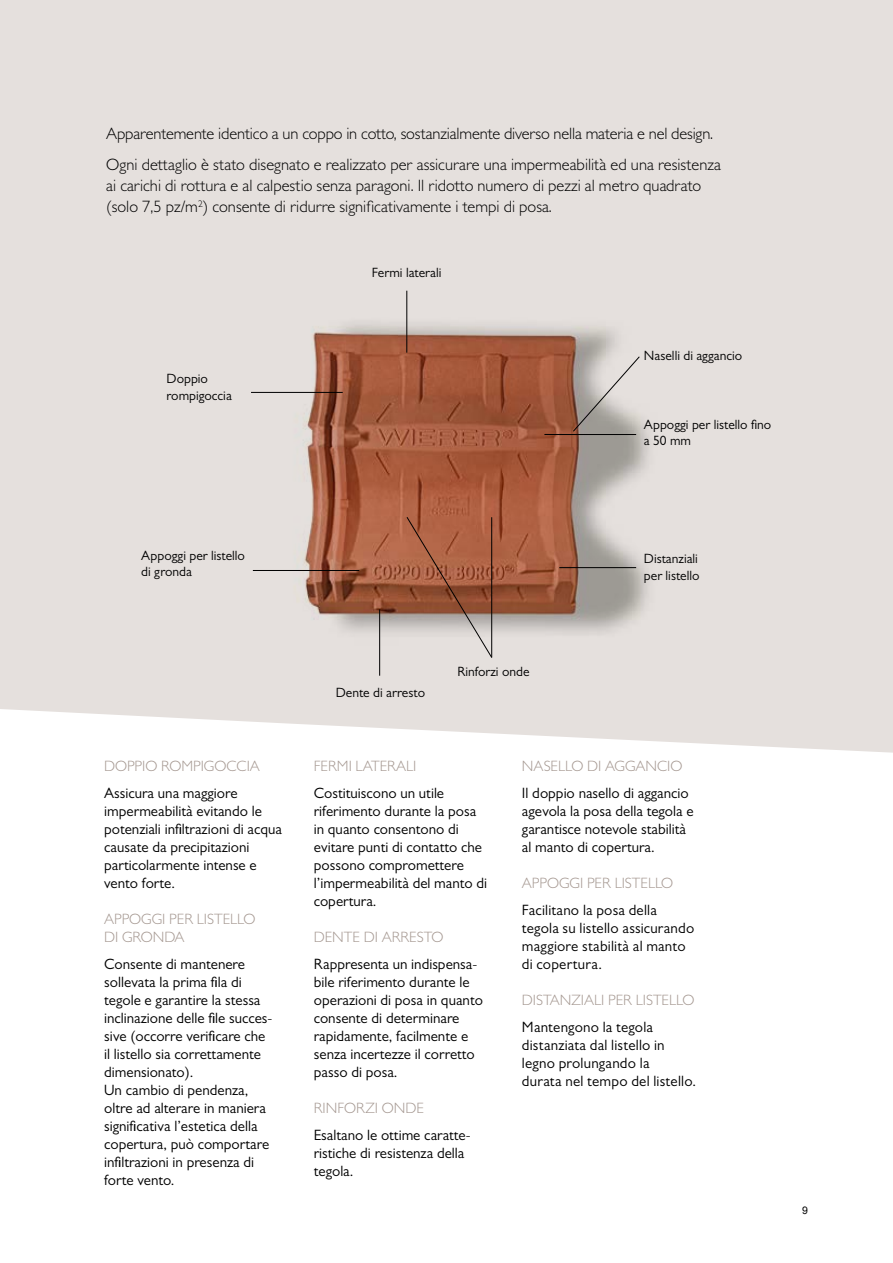
<style>
.page{position:relative;width:893px;height:1263px;background:#fff}
.page>*{position:absolute;margin:0;border:0;box-sizing:border-box;transform-origin:0 0}
.t1{font:300 16.5px/31.5px "Gill Sans MT Pro";color:#000}
.t2{font:15px/18px "Gill Sans MT Pro";color:#000}
.t3{font:300 15px/18px "Gill Sans MT Pro";color:#a59891}
.t4{font:13.5px/16.5px "Gill Sans MT Pro";color:#000}
.t5{font:10.5px "Arial";color:#000}
</style>
<div class="page">
<div style="left:0;top:0;width:893px;height:753px;background:#e5e0dd"></div>
<img style="left:243px;top:310px;width:428px;height:339px">
<img style="left:306px;top:334px;width:272px;height:279px">
<hr style="left:407px;top:291px;width:1px;height:62px;background:#000">
<hr style="left:544px;top:434px;width:92px;height:1px;background:#000">
<svg style="left:573px;top:356px;width:67px;height:76px;background:#beb8b3"></svg>
<hr style="left:251px;top:392px;width:92px;height:1px;background:#000">
<hr style="left:253px;top:570px;width:106px;height:1px;background:#000">
<hr style="left:559px;top:567px;width:77px;height:1px;background:#000">
<hr style="left:379px;top:609px;width:1px;height:67px;background:#000">
<svg style="left:406px;top:516px;width:86px;height:142px;background:#af7d69"></svg>
<p class="t1" style="left:106px;top:117px;width:616px">Apparentemente identico a un coppo in cotto, sostanzialmente diverso nella materia e nel design.<br>Ogni dettaglio è stato disegnato e realizzato per assicurare una impermeabilità ed una resistenza</p>
<p class="t1" style="left:106px;top:175px;width:596px;line-height:21px">ai carichi di rottura e al calpestio senza paragoni. Il ridotto numero di pezzi al metro quadrato (solo 7,5 pz/m<sup>2</sup>) consente di ridurre significativamente i tempi di posa.</p>
<p class="t4" style="left:167px;top:370px;width:67px">Doppio rompigoccia</p>
<p class="t4" style="left:372px;top:264px;width:71px">Fermi laterali</p>
<p class="t4" style="left:644px;top:347px;width:100px">Naselli di aggancio</p>
<p class="t4" style="left:644px;top:416px;width:129px">Appoggi per listello fino a 50 mm</p>
<p class="t4" style="left:141px;top:547px;width:105px">Appoggi per listello di gronda</p>
<p class="t4" style="left:644px;top:550px;width:57px">Distanziali per listello</p>
<p class="t3" style="left:104px;top:757px;width:157px">DOPPIO ROMPIGOCCIA</p>
<p class="t2" style="left:104px;top:784px;width:179px">Assicura una maggiore impermeabilità evitando le potenziali infiltrazioni di acqua causate da precipitazioni particolarmente intense e vento forte.</p>
<p class="t3" style="left:104px;top:910px;width:153px">APPOGGI PER LISTELLO<br>DI GRONDA</p>
<p class="t2" style="left:104px;top:955px;width:170px">Consente di mantenere sollevata la prima fila di tegole e garantire la stessa inclinazione delle file succes&shy;sive (occorre verificare che il listello sia correttamente dimensionato).<br>Un cambio di pendenza, oltre ad alterare in maniera significativa l’estetica della copertura, può comportare infiltrazioni in presenza di forte vento.</p>
<p class="t4" style="left:336px;top:684px;width:91px">Dente di arresto</p>
<p class="t4" style="left:457px;top:663px;width:74px">Rinforzi onde</p>
<p class="t3" style="left:314px;top:757px;width:104px">FERMI LATERALI</p>
<p class="t2" style="left:314px;top:784px;width:175px">Costituiscono un utile riferimento durante la posa in quanto consentono di evitare punti di contatto che possono compromettere l’impermeabilità del manto di copertura.</p>
<p class="t3" style="left:314px;top:928px;width:131px">DENTE DI ARRESTO</p>
<p class="t2" style="left:314px;top:955px;width:171px">Rappresenta un indispensa&shy;bile riferimento durante le operazioni di posa in quanto consente di determinare rapidamente, facilmente e senza incertezze il corretto passo di posa.</p>
<p class="t3" style="left:314px;top:1099px;width:112px">RINFORZI ONDE</p>
<p class="t2" style="left:314px;top:1126px;width:158px">Esaltano le ottime caratte&shy;ristiche di resistenza della tegola.</p>
<p class="t3" style="left:522px;top:757px;width:162px">NASELLO DI AGGANCIO</p>
<p class="t2" style="left:522px;top:784px;width:173px">Il doppio nasello di aggancio agevola la posa della tegola e garantisce notevole stabilità al manto di copertura.</p>
<p class="t3" style="left:522px;top:874px;width:153px">APPOGGI PER LISTELLO</p>
<p class="t2" style="left:522px;top:901px;width:174px">Facilitano la posa della tegola su listello assicurando maggiore stabilità al manto di copertura.</p>
<p class="t3" style="left:522px;top:991px;width:174px">DISTANZIALI PER LISTELLO</p>
<p class="t2" style="left:522px;top:1018px;width:176px">Mantengono la tegola distanziata dal listello in legno prolungando la<br>durata nel tempo del listello.</p>
<p class="t5" style="left:802px;top:1203px;width:7px">9</p>
</div>
